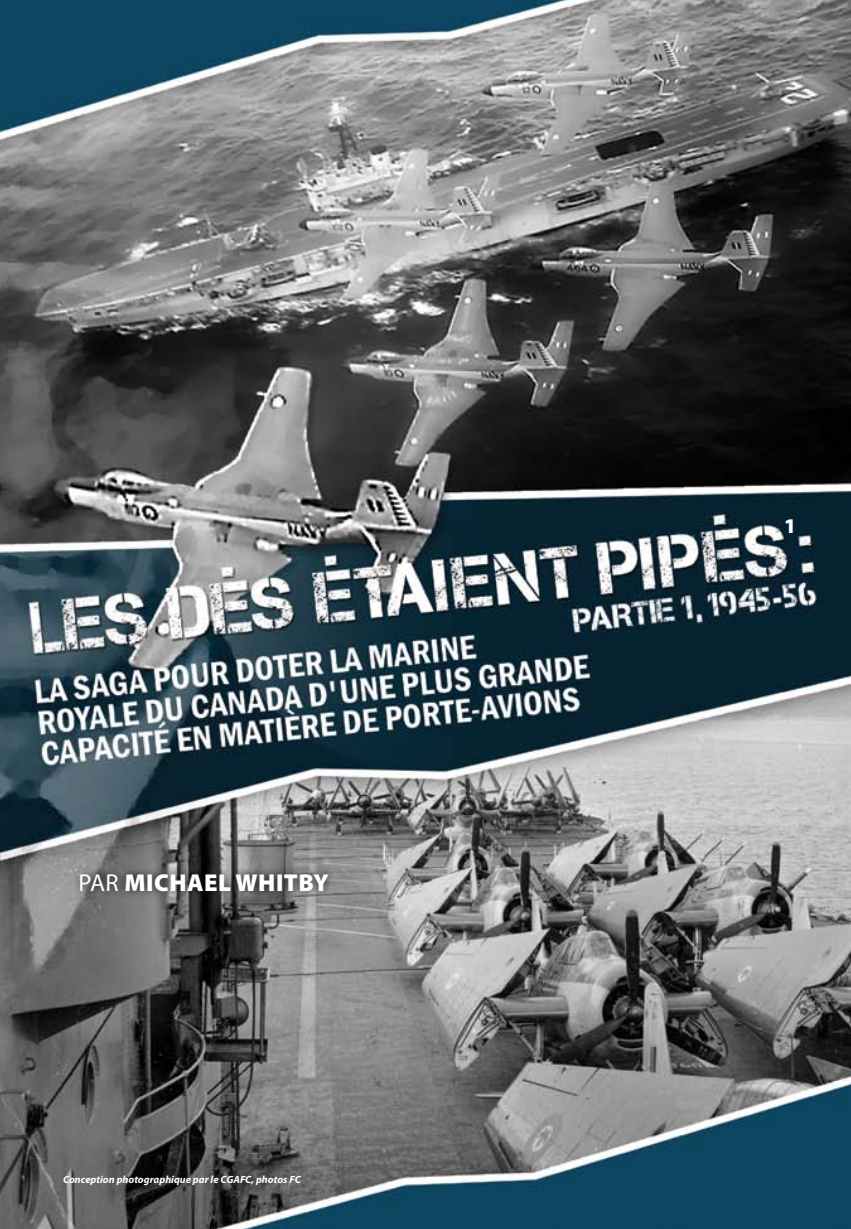
<style>
.page{position:relative;width:851px;height:1229px;background:#fff}
.page>*{position:absolute;margin:0;border:0;box-sizing:border-box;transform-origin:0 0}
.t1{font:900 24.5px "Myriad Pro";color:#fff}
.t2{font:24.5px "Myriad Pro";color:#fff}
.t3{font:900 21px "Myriad Pro";color:#fff}
.t4{font:italic 700 10.5px "Myriad Pro";color:#fff}
</style>
<div class="page">
<img style="left:0;top:0;width:850px;height:1228px">
<div style="left:72px;top:865px;width:264px;height:35px;background:#000;opacity:.75"></div>
<h1 class="t2" style="left:79px;top:867px;width:14px">par</h1>
<h1 class="t1" style="left:124px;top:866px;width:204px">MICHAEL WHITBY</h1>
<p class="t4" style="left:63px;top:1172px;width:239px">Conception photographique par le CGAFC, photos FC</p>
<h2 class="t3" style="left:784px;top:511px;width:14px">1</h2>
</div>
